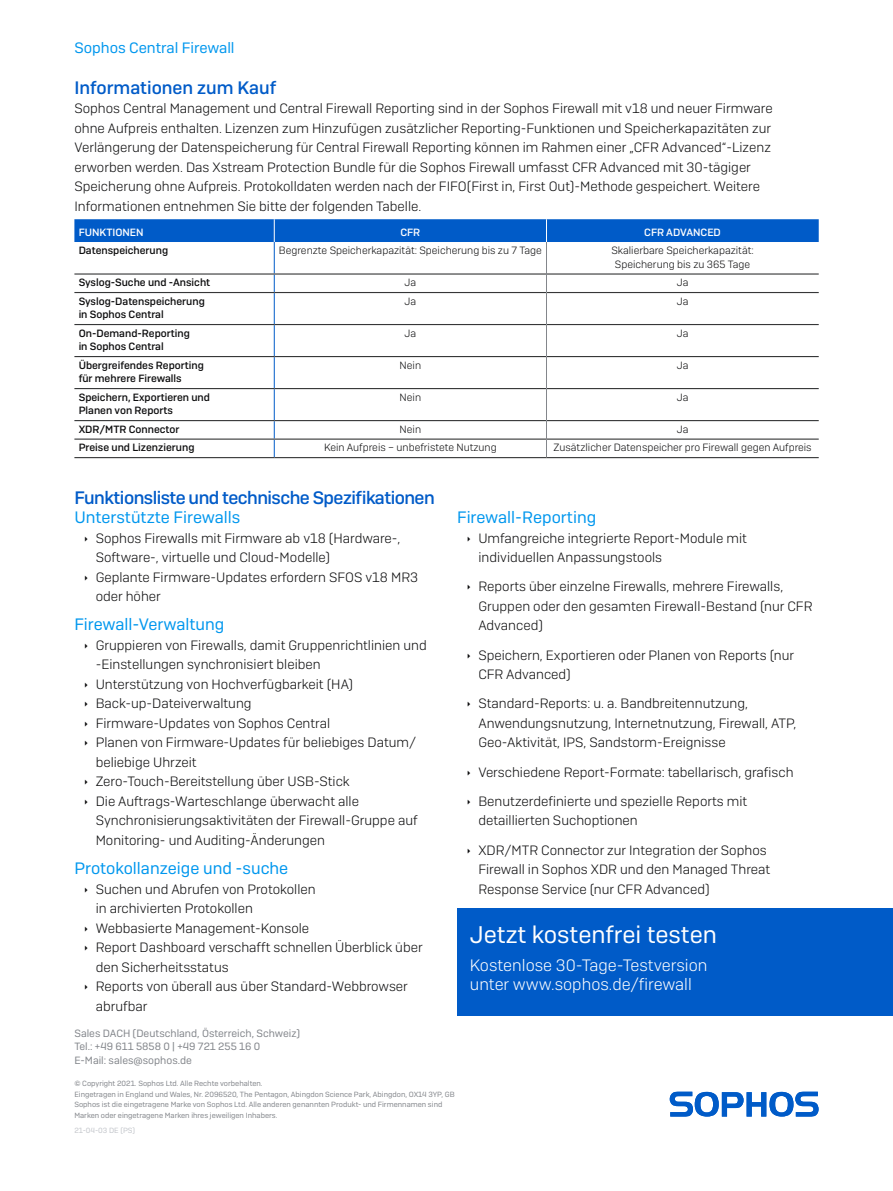
<style>
.page{position:relative;width:893px;height:1191px;background:#fff}
.page>*{position:absolute;margin:0;border:0;box-sizing:border-box;transform-origin:0 0}
.CTA_Heading{font:24px "Sophos Sans";color:#fff}
.Subheading_1{font:500 18px "Sophos Sans";letter-spacing:-.03em;color:#005bc8}
.Subheading_1-2{font:500 18px "Sophos Sans";color:#005bc8}
.Subheading_2{font:16.5px "Sophos Sans";color:#0097ee}
.CTA_Copy{font:300 16.5px/19.5px "Sophos Sans";color:#fff}
.t1{font:15px "Sophos Sans";color:#0097ee}
.Body_Copy{font:300 13.5px/19.5px "Sophos Sans";color:#0d0d0e}
.Table_Left_Column{font:500 10.5px/13.5px "Sophos Sans";color:#0d0d0e}
.Table_Body_Copy{font:300 10.5px/13.5px "Sophos Sans";color:#0d0d0e;text-align:center}
.Sales_Address{font:10.5px "Sophos Sans";color:#83868b}
.Table_Header{font:500 10.5px "Sophos Sans";color:#fff}
.Copyright{font:7.5px/10.5px "Sophos Sans";color:#83868b}
.Job_No__and_Version{font:7.5px "Sophos Sans";color:#c2c5ca}
</style>
<div class="page">
<div style="left:457px;top:908px;width:436px;height:107px;background:#005bc8"></div>
<hr style="left:274px;top:242px;width:1px;height:31px;background:#005bc8">
<svg style="left:274px;top:274px;width:1px;height:18px"></svg>
<hr style="left:274px;top:293px;width:1px;height:31px;background:#005bc8">
<hr style="left:274px;top:325px;width:1px;height:31px;background:#005bc8">
<hr style="left:274px;top:357px;width:1px;height:31px;background:#005bc8">
<hr style="left:274px;top:389px;width:1px;height:31px;background:#005bc8">
<svg style="left:274px;top:421px;width:1px;height:36px"></svg>
<hr style="left:74px;top:273px;width:200px;height:1px;background:#363738">
<hr style="left:274px;top:273px;width:272px;height:1px;background:#363738">
<hr style="left:547px;top:273px;width:272px;height:1px;background:#363738">
<hr style="left:74px;top:292px;width:200px;height:1px;background:#363738">
<hr style="left:274px;top:292px;width:272px;height:1px;background:#363738">
<hr style="left:547px;top:292px;width:272px;height:1px;background:#363738">
<hr style="left:74px;top:324px;width:200px;height:1px;background:#363738">
<hr style="left:274px;top:324px;width:272px;height:1px;background:#363738">
<hr style="left:547px;top:324px;width:272px;height:1px;background:#363738">
<hr style="left:74px;top:356px;width:200px;height:1px;background:#363738">
<hr style="left:74px;top:388px;width:200px;height:1px;background:#363738">
<hr style="left:74px;top:420px;width:200px;height:1px;background:#363738">
<hr style="left:74px;top:438px;width:200px;height:2px;background:#363738">
<hr style="left:74px;top:457px;width:200px;height:1px;background:#363738">
<hr style="left:274px;top:356px;width:272px;height:1px;background:#363738">
<hr style="left:274px;top:388px;width:272px;height:1px;background:#363738">
<hr style="left:274px;top:420px;width:272px;height:1px;background:#363738">
<hr style="left:274px;top:438px;width:272px;height:2px;background:#363738">
<hr style="left:274px;top:457px;width:272px;height:1px;background:#363738">
<hr style="left:547px;top:356px;width:272px;height:1px;background:#363738">
<hr style="left:547px;top:388px;width:272px;height:1px;background:#363738">
<hr style="left:547px;top:420px;width:272px;height:1px;background:#363738">
<hr style="left:547px;top:438px;width:272px;height:2px;background:#363738">
<hr style="left:546px;top:457px;width:273px;height:1px;background:#363738">
<hr style="left:546px;top:242px;width:1px;height:32px;background:#83868b">
<svg style="left:546px;top:274px;width:1px;height:18px"></svg>
<hr style="left:546px;top:292px;width:1px;height:32px;background:#83868b">
<hr style="left:546px;top:324px;width:1px;height:32px;background:#83868b">
<hr style="left:546px;top:356px;width:1px;height:32px;background:#83868b">
<hr style="left:546px;top:388px;width:1px;height:32px;background:#83868b">
<svg style="left:546px;top:420px;width:1px;height:37px"></svg>
<div style="left:74px;top:219px;width:745px;height:23px;background:#005bc8"></div>
<svg style="left:670px;top:1091px;width:149px;height:25px"></svg>
<p class="t1" style="left:74px;top:39px;width:162px">Sophos Central Firewall</p>
<p class="Subheading_1-2" style="left:74px;top:77px;width:203px">Informationen zum Kauf</p>
<p class="Body_Copy" style="left:74px;top:99px;width:700px">Sophos Central Management und Central Firewall Reporting sind in der Sophos Firewall mit v18 und neuer Firmware ohne Aufpreis enthalten. Lizenzen zum Hinzufügen zusätzlicher Reporting-Funktionen und Speicherkapazitäten zur Verlängerung der Datenspeicherung für Central Firewall Reporting können im Rahmen einer „CFR Advanced“-Lizenz erworben werden. Das Xstream Protection Bundle für die Sophos Firewall umfasst CFR Advanced mit 30-tägiger Speicherung ohne Aufpreis. Protokolldaten werden nach der FIFO(First in, First Out)-Methode gespeichert. Weitere Informationen entnehmen Sie bitte der folgenden Tabelle.</p>
<p class="Table_Header" style="left:79px;top:226px;width:67px">FUNKTIONEN</p>
<p class="Table_Header" style="left:400px;top:226px;width:21px">CFR</p>
<p class="Table_Header" style="left:644px;top:226px;width:78px">CFR ADVANCED</p>
<p class="Table_Left_Column" style="left:79px;top:243px;width:91px">Datenspeicherung</p>
<p class="Table_Body_Copy" style="left:279px;top:243px;width:264px">Begrenzte Speicherkapazität: Speicherung bis zu 7 Tage</p>
<p class="Table_Body_Copy" style="left:611px;top:243px;width:144px">Skalierbare Speicherkapazität:<br>Speicherung bis zu 365 Tage</p>
<p class="Table_Left_Column" style="left:79px;top:276px;width:133px">Syslog-Suche und -Ansicht</p>
<p class="Table_Body_Copy" style="left:404px;top:275px;width:13px">Ja</p>
<p class="Table_Body_Copy" style="left:677px;top:275px;width:13px">Ja</p>
<p class="Table_Left_Column" style="left:79px;top:294px;width:128px">Syslog-Datenspeicherung in Sophos Central</p>
<p class="Table_Body_Copy" style="left:404px;top:294px;width:13px">Ja</p>
<p class="Table_Body_Copy" style="left:677px;top:294px;width:13px">Ja</p>
<p class="Table_Left_Column" style="left:79px;top:326px;width:113px">On-Demand-Reporting in Sophos Central</p>
<p class="Table_Body_Copy" style="left:404px;top:326px;width:13px">Ja</p>
<p class="Table_Body_Copy" style="left:677px;top:326px;width:13px">Ja</p>
<p class="Table_Left_Column" style="left:79px;top:358px;width:127px">Übergreifendes Reporting für mehrere Firewalls</p>
<p class="Table_Body_Copy" style="left:400px;top:358px;width:23px">Nein</p>
<p class="Table_Body_Copy" style="left:677px;top:358px;width:13px">Ja</p>
<p class="Table_Left_Column" style="left:79px;top:390px;width:133px">Speichern, Exportieren und<br>Planen von Reports</p>
<p class="Table_Body_Copy" style="left:400px;top:390px;width:23px">Nein</p>
<p class="Table_Body_Copy" style="left:677px;top:390px;width:13px">Ja</p>
<p class="Table_Left_Column" style="left:79px;top:422px;width:102px">XDR/MTR Connector</p>
<p class="Table_Body_Copy" style="left:400px;top:422px;width:23px">Nein</p>
<p class="Table_Body_Copy" style="left:677px;top:422px;width:13px">Ja</p>
<p class="Table_Left_Column" style="left:79px;top:441px;width:117px">Preise und Lizenzierung</p>
<p class="Table_Body_Copy" style="left:324px;top:440px;width:174px">Kein Aufpreis – unbefristete Nutzung</p>
<p class="Table_Body_Copy" style="left:554px;top:440px;width:260px">Zusätzlicher Datenspeicher pro Firewall gegen Aufpreis</p>
<p class="Subheading_1" style="left:74px;top:486px;width:362px">Funktionsliste und technische Spezifikationen</p>
<p class="Subheading_2" style="left:74px;top:507px;width:167px">Unterstützte Firewalls</p>
<p class="Body_Copy" style="left:96px;top:528px;width:306px">Sophos Firewalls mit Firmware ab v18 (Hardware-,<br>Software-, virtuelle und Cloud-Modelle)</p>
<p class="Body_Copy" style="left:96px;top:567px;width:324px">Geplante Firmware-Updates erfordern SFOS v18 MR3 oder höher</p>
<p class="Subheading_2" style="left:74px;top:615px;width:152px">Firewall-Verwaltung</p>
<p class="Body_Copy" style="left:96px;top:635px;width:333px">Gruppieren von Firewalls, damit Gruppenrichtlinien und -Einstellungen synchronisiert bleiben</p>
<p class="Body_Copy" style="left:96px;top:674px;width:259px">Unterstützung von Hochverfügbarkeit (HA)</p>
<p class="Body_Copy" style="left:96px;top:693px;width:157px">Back-up-Dateiverwaltung</p>
<p class="Body_Copy" style="left:96px;top:713px;width:236px">Firmware-Updates von Sophos Central</p>
<p class="Body_Copy" style="left:96px;top:732px;width:322px">Planen von Firmware-Updates für beliebiges Datum/ beliebige Uhrzeit</p>
<p class="Body_Copy" style="left:96px;top:771px;width:256px">Zero-Touch-Bereitstellung über USB-Stick</p>
<p class="Body_Copy" style="left:96px;top:791px;width:323px">Die Auftrags-Warteschlange überwacht alle<br>Synchronisierungsaktivitäten der Firewall-Gruppe auf<br>Monitoring- und Auditing-Änderungen</p>
<p class="Subheading_2" style="left:74px;top:858px;width:215px">Protokollanzeige und -suche</p>
<p class="Body_Copy" style="left:96px;top:879px;width:221px">Suchen und Abrufen von Protokollen in archivierten Protokollen</p>
<p class="Body_Copy" style="left:96px;top:918px;width:215px">Webbasierte Management-Konsole</p>
<p class="Body_Copy" style="left:96px;top:937px;width:329px">Report Dashboard verschafft schnellen Überblick über den Sicherheitsstatus</p>
<p class="Body_Copy" style="left:96px;top:976px;width:314px">Reports von überall aus über Standard-Webbrowser abrufbar</p>
<p class="Subheading_2" style="left:457px;top:507px;width:141px">Firewall-Reporting</p>
<p class="Body_Copy" style="left:478px;top:528px;width:270px">Umfangreiche integrierte Report-Module mit individuellen Anpassungstools</p>
<p class="Body_Copy" style="left:478px;top:576px;width:336px">Reports über einzelne Firewalls, mehrere Firewalls,<br>Gruppen oder den gesamten Firewall-Bestand (nur CFR<br>Advanced)</p>
<p class="Body_Copy" style="left:478px;top:645px;width:317px">Speichern, Exportieren oder Planen von Reports (nur<br>CFR Advanced)</p>
<p class="Body_Copy" style="left:478px;top:693px;width:319px">Standard-Reports: u. a. Bandbreitennutzung,<br>Anwendungsnutzung, Internetnutzung, Firewall, ATP,<br>Geo-Aktivität, IPS, Sandstorm-Ereignisse</p>
<p class="Body_Copy" style="left:478px;top:762px;width:317px">Verschiedene Report-Formate: tabellarisch, grafisch</p>
<p class="Body_Copy" style="left:478px;top:791px;width:270px">Benutzerdefinierte und spezielle Reports mit detaillierten Suchoptionen</p>
<p class="Body_Copy" style="left:478px;top:840px;width:293px">XDR/MTR Connector zur Integration der Sophos<br>Firewall in Sophos XDR und den Managed Threat<br>Response Service (nur CFR Advanced)</p>
<p class="CTA_Heading" style="left:470px;top:920px;width:249px">Jetzt kostenfrei testen</p>
<p class="CTA_Copy" style="left:470px;top:954px;width:239px">Kostenlose 30-Tage-Testversion unter www.sophos.de/firewall</p>
<p class="Sales_Address" style="left:74px;top:1026px;width:227px">Sales DACH (Deutschland, Österreich, Schweiz)</p>
<p class="Sales_Address" style="left:74px;top:1040px;width:187px">Tel.: +49 611 5858 0 | +49 721 255 16 0</p>
<p class="Sales_Address" style="left:74px;top:1053px;width:119px">E-Mail: sales@sophos.de</p>
<p class="Copyright" style="left:74px;top:1078px;width:190px">© Copyright 2021. Sophos Ltd. Alle Rechte vorbehalten.</p>
<p class="Copyright" style="left:74px;top:1089px;width:382px">Eingetragen in England und Wales, Nr. 2096520, The Pentagon, Abingdon Science Park, Abingdon, OX14 3YP, GB</p>
<p class="Copyright" style="left:74px;top:1099px;width:369px">Sophos ist die eingetragene Marke von Sophos Ltd. Alle anderen genannten Produkt- und Firmennamen sind<br>Marken oder eingetragene Marken ihres jeweiligen Inhabers.</p>
<p class="Job_No__and_Version" style="left:74px;top:1125px;width:62px">21-04-03 DE (PS)</p>
</div>
